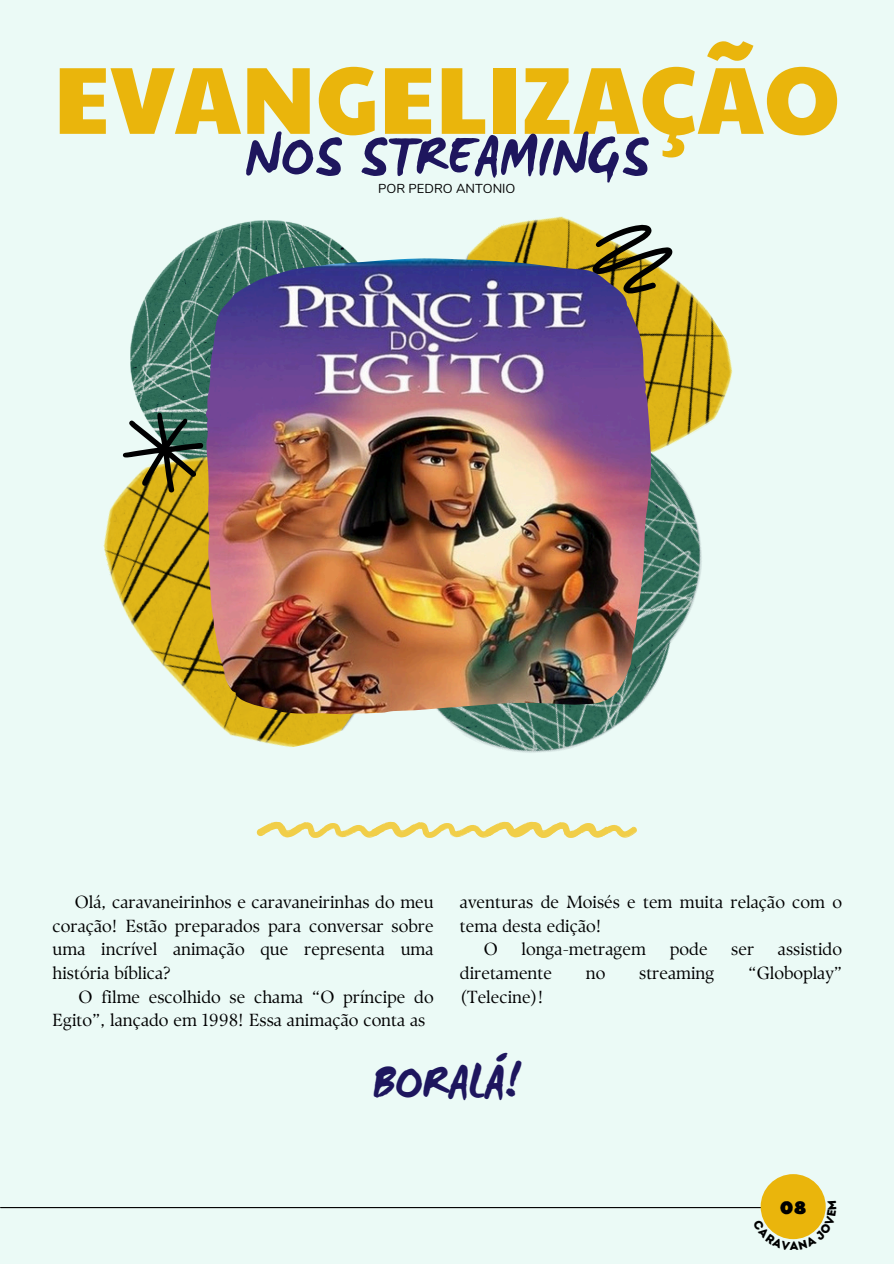
<style>
.page{position:relative;width:894px;height:1264px;background:#fff}
.page>*{position:absolute;margin:0;border:0;box-sizing:border-box;transform-origin:0 0}
.t1{font:95.4px "Paytone One";color:#eab50c}
.t2{font:700 58.35px "WC Mano Negra Bta";color:#1e165e}
.t3{font:700 48.6px "WC Mano Negra Bta";color:#1e165e}
.t4{font:18px "Boulder";color:#000}
.t5{font:17.55px "TY Serif D";color:#000001}
.t6{font:12.9px "Nunito";color:#000001}
</style>
<div class="page">
<div style="left:0;top:0;width:893px;height:1263px;background:#ebfaf6"></div>
<img style="left:130px;top:220px;width:225px;height:207px">
<img style="left:454px;top:726px;width:162px;height:27px">
<img style="left:103px;top:427px;width:252px;height:320px">
<img style="left:425px;top:216px;width:308px;height:169px">
<svg style="left:592px;top:224px;width:82px;height:69px"></svg>
<svg style="left:123px;top:412px;width:81px;height:80px"></svg>
<img style="left:441px;top:385px;width:288px;height:341px">
<svg style="left:257px;top:821px;width:379px;height:17px"></svg>
<hr style="left:1px;top:1206px;width:791px;height:2px;background:#000">
<div style="left:760px;top:1174px;width:65px;height:65px;background:#eab50c;border-radius:50%"></div>
<img style="left:206px;top:259px;width:444px;height:455px">
<svg style="left:752px;top:1200px;width:74px;height:40px"></svg>
<h5 class="t1" style="left:54px;top:28px;width:787px">EVANGELIZAÇÃO</h5>
<p class="t2" style="left:245px;top:120px;width:404px">NOS STREAMINGS</p>
<p class="t6" style="left:378px;top:180px;width:139px">POR PEDRO ANTONIO</p>
<p class="t5" style="left:75px;top:891px;width:360px">Olá, caravaneirinhos e caravaneirinhas do meu</p>
<p class="t5" style="left:53px;top:915px;width:382px">coração! Estão preparados para conversar sobre</p>
<p class="t5" style="left:53px;top:938px;width:382px">uma incrível animação que representa uma</p>
<p class="t5" style="left:53px;top:962px;width:120px">história bíblica?</p>
<p class="t5" style="left:79px;top:986px;width:356px">O filme escolhido se chama “O príncipe do</p>
<p class="t5" style="left:53px;top:1009px;width:374px">Egito”, lançado em 1998! Essa animação conta as</p>
<p class="t5" style="left:460px;top:891px;width:383px">aventuras de Moisés e tem muita relação com o</p>
<p class="t5" style="left:460px;top:915px;width:143px">tema desta edição!</p>
<p class="t5" style="left:483px;top:938px;width:16px">O</p>
<p class="t5" style="left:521px;top:938px;width:126px">longa-metragem</p>
<p class="t5" style="left:669px;top:938px;width:39px">pode</p>
<p class="t5" style="left:731px;top:938px;width:24px">ser</p>
<p class="t5" style="left:777px;top:938px;width:66px">assistido</p>
<p class="t5" style="left:460px;top:962px;width:93px">diretamente</p>
<p class="t5" style="left:585px;top:962px;width:21px">no</p>
<p class="t5" style="left:639px;top:962px;width:77px">streaming</p>
<p class="t5" style="left:748px;top:962px;width:95px">“Globoplay”</p>
<p class="t5" style="left:460px;top:986px;width:85px">(Telecine)!</p>
<h3 class="t3" style="left:372px;top:1051px;width:149px">BORALÁ!</h3>
<p class="t4" style="left:779px;top:1195px;width:28px">08</p>
</div>
